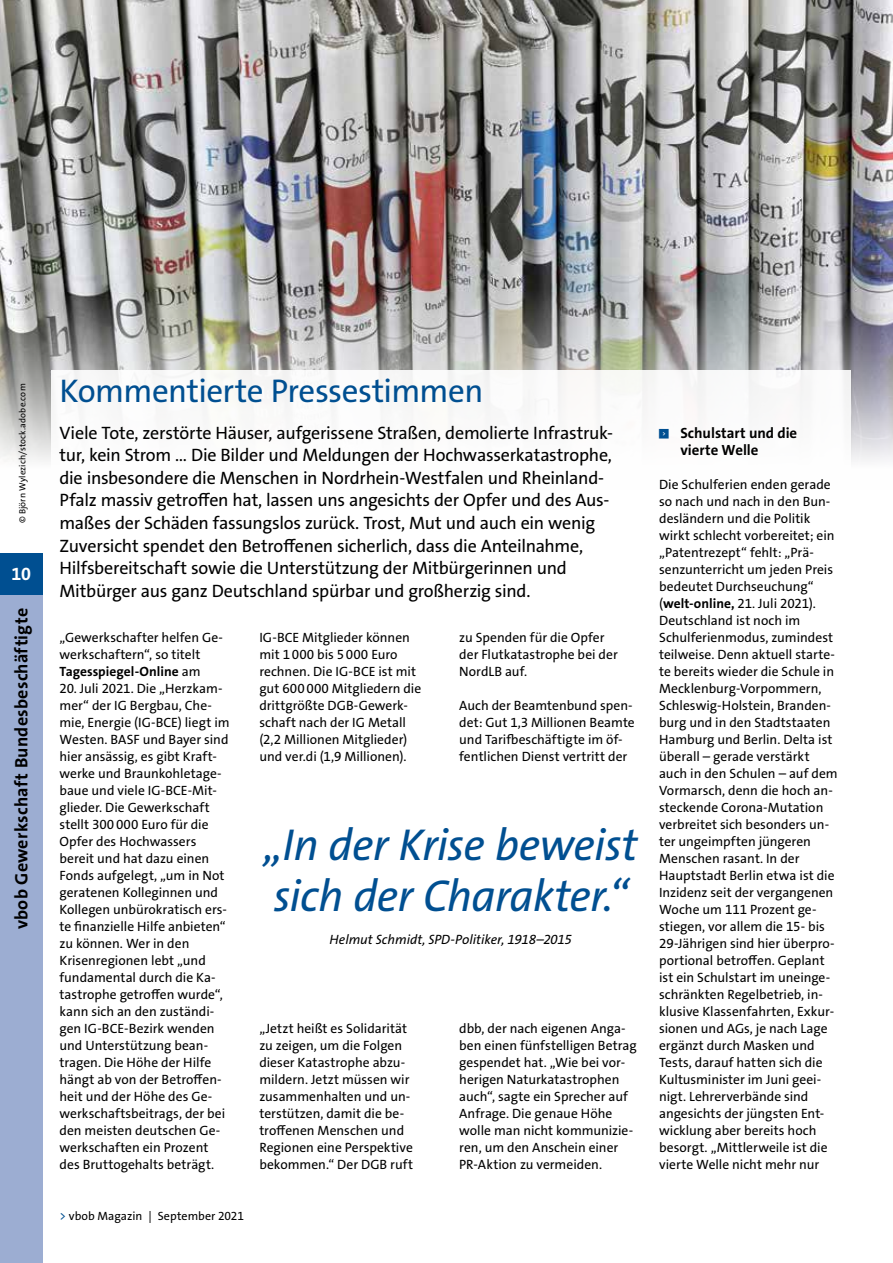
<style>
.page{position:relative;width:893px;height:1263px;background:#fff}
.page>*{position:absolute;margin:0;border:0;box-sizing:border-box;transform-origin:0 0}
.Grundtext{font:italic 45px/51px "The Sans Os F";letter-spacing:-.015em;color:#004f91}
.Headline_VBOB_22_pt{font:33px "The Sans Os F";letter-spacing:-.015em;color:#004f91}
.Vorspann{font:18px/22.5px "The Sans Os F";letter-spacing:-.015em;color:#000}
.t1{font:700 18px "The Sans Os F";letter-spacing:.015em;color:#000}
.t2{font:700 18px "The Sans Os F";color:#fff}
.t3{font:700 14.85px/16.5px "The Sans Os F";color:#000}
.Grundtext-2{font:13.5px/17px "The Sans Os F";color:#000}
.Grundtext-3{font:italic 13.5px "The Sans Os F";letter-spacing:-.005em;color:#000}
.t4{font:12px "The Sans Os F";letter-spacing:.005em;color:#000}
.Fotonachweis{font:9px "The Sans Os F";letter-spacing:.015em;color:#000}
.t5{font:6.15px "Top Numbers";color:#004f91}
.s1{font-weight:700}
.s2{color:#004f91}
</style>
<div class="page">
<img style="left:0;top:0;width:893px;height:462px">
<div style="left:51px;top:370px;width:799px;height:800px;background:#fff"></div>
<div style="left:0;top:553px;width:43px;height:42px;background:#004f91"></div>
<div style="left:0;top:595px;width:43px;height:668px;background:#9cadd2"></div>
<p class="Fotonachweis" style="left:17px;top:523px;width:141px;rotate:-90deg">© Björn Wylezich/stock.adobe.com</p>
<p class="Headline_VBOB_22_pt" style="left:60px;top:369px;width:425px">Kommentierte Pressestimmen</p>
<p class="Vorspann" style="left:60px;top:422px;width:555px">Viele Tote, zerstörte Häuser, aufgerissene Straßen, demolierte Infrastruk&shy;tur, kein Strom … Die Bilder und Meldungen der Hochwasserkatastrophe, die insbesondere die Menschen in Nordrhein-Westfalen und Rheinland-Pfalz massiv getroffen hat, lassen uns angesichts der Opfer und des Aus&shy;maßes der Schäden fassungslos zurück. Trost, Mut und auch ein wenig Zuversicht spendet den Betroffenen sicherlich, dass die Anteilnahme, Hilfsbereitschaft sowie die Unterstützung der Mitbürgerinnen und Mitbürger aus ganz Deutschland spürbar und großherzig sind.</p>
<p class="Grundtext-2" style="left:60px;top:629px;width:165px">„Gewerkschafter helfen Ge&shy;werkschaftern“, so titelt<br><span class="s1">Tagesspiegel-Online</span> am</p>
<p class="Grundtext-2" style="left:60px;top:680px;width:172px">20. Juli 2021. Die „Herzkam&shy;mer“ der IG Bergbau, Che&shy;mie, Energie (IG-BCE) liegt im<br>Westen. BASF und Bayer sind hier ansässig, es gibt Kraft&shy;werke und Braunkohletage&shy;baue und viele IG-BCE-Mit&shy;glieder. Die Gewerkschaft stellt 300000 Euro für die<br>Opfer des Hochwassers bereit und hat dazu einen<br>Fonds aufgelegt, „um in Not geratenen Kolleginnen und<br>Kollegen unbürokratisch ers&shy;te finanzielle Hilfe anbieten“ zu können. Wer in den<br>Krisenregionen lebt „und fundamental durch die Ka&shy;tastrophe getroffen wurde“, kann sich an den zuständi&shy;gen IG-BCE-Bezirk wenden und Unterstützung bean&shy;tragen. Die Höhe der Hilfe hängt ab von der Betroffen&shy;heit und der Höhe des Ge&shy;werkschaftsbeitrags, der bei den meisten deutschen Ge&shy;werkschaften ein Prozent des Bruttogehalts beträgt.</p>
<h3 class="t2" style="left:12px;top:562px;width:21px">10</h3>
<h3 class="t1" style="left:10px;top:929px;width:323px;rotate:-90deg">vbob Gewerkschaft Bundesbeschäftigte</h3>
<p class="Grundtext-2" style="left:459px;top:629px;width:160px">zu Spenden für die Opfer der Flutkatastrophe bei der<br>NordLB auf.</p>
<p class="Grundtext-2" style="left:459px;top:697px;width:177px">Auch der Beamtenbund spen&shy;det: Gut 1,3 Millionen Beamte und Tarifbeschäftigte im öf&shy;fentlichen Dienst vertritt der</p>
<p class="Grundtext-2" style="left:259px;top:629px;width:163px">IG-BCE Mitglieder können mit 1000 bis 5000 Euro rechnen. Die IG-BCE ist mit gut 600000 Mitgliedern die drittgrößte DGB-Gewerk&shy;schaft nach der IG Metall (2,2 Millionen Mitglieder) und ver.di (1,9 Millionen).</p>
<p class="Grundtext" style="left:264px;top:820px;width:375px">„In der Krise beweist sich der Charakter.“</p>
<p class="Grundtext-3" style="left:330px;top:931px;width:244px">Helmut Schmidt, SPD-Politiker, 1918–2015</p>
<p class="Grundtext-2" style="left:259px;top:1020px;width:155px">„Jetzt heißt es Solidarität zu zeigen, um die Folgen dieser Katastrophe abzu&shy;mildern. Jetzt müssen wir zusammenhalten und un&shy;terstützen, damit die be&shy;troffenen Menschen und<br>Regionen eine Perspektive bekommen.“ Der DGB ruft</p>
<p class="Grundtext-2" style="left:459px;top:1020px;width:179px">dbb, der nach eigenen Anga&shy;ben einen fünfstelligen Betrag gespendet hat. „Wie bei vor&shy;herigen Naturkatastrophen auch“, sagte ein Sprecher auf<br>Anfrage. Die genaue Höhe wolle man nicht kommunizie&shy;ren, um den Anschein einer<br>PR-Aktion zu vermeiden.</p>
<p class="t4" style="left:60px;top:1208px;width:186px"><span class="s2">&gt;</span> vbob Magazin | September 2021</p>
<p class="t5" style="left:659px;top:428px;width:11px">&lt;</p>
<p class="t3" style="left:680px;top:425px;width:118px">Schulstart und die vierte Welle</p>
<p class="Grundtext-2" style="left:659px;top:476px;width:180px">Die Schulferien enden gerade so nach und nach in den Bun&shy;desländern und die Politik wirkt schlecht vorbereitet; ein „Patentrezept“ fehlt: „Prä&shy;senzunterricht um jeden Preis bedeutet Durchseuchung“ (<span class="s1">welt-online,</span> 21. Juli 2021).<br>Deutschland ist noch im<br>Schulferienmodus, zumindest teilweise. Denn aktuell starte&shy;te bereits wieder die Schule in<br>Mecklenburg-Vorpommern,<br>Schleswig-Holstein, Branden&shy;burg und in den Stadtstaaten<br>Hamburg und Berlin. Delta ist überall – gerade verstärkt auch in den Schulen – auf dem<br>Vormarsch, denn die hoch an&shy;steckende Corona-Mutation verbreitet sich besonders un&shy;ter ungeimpften jüngeren<br>Menschen rasant. In der<br>Hauptstadt Berlin etwa ist die<br>Inzidenz seit der vergangenen<br>Woche um 111 Prozent ge&shy;stiegen, vor allem die 15- bis<br>29-Jährigen sind hier überpro&shy;portional betroffen. Geplant ist ein Schulstart im uneinge&shy;schränkten Regelbetrieb, in&shy;klusive Klassenfahrten, Exkur&shy;sionen und AGs, je nach Lage ergänzt durch Masken und<br>Tests, darauf hatten sich die<br>Kultusminister im Juni geei&shy;nigt. Lehrerverbände sind angesichts der jüngsten Ent&shy;wicklung aber bereits hoch besorgt. „Mittlerweile ist die vierte Welle nicht mehr nur</p>
</div>
